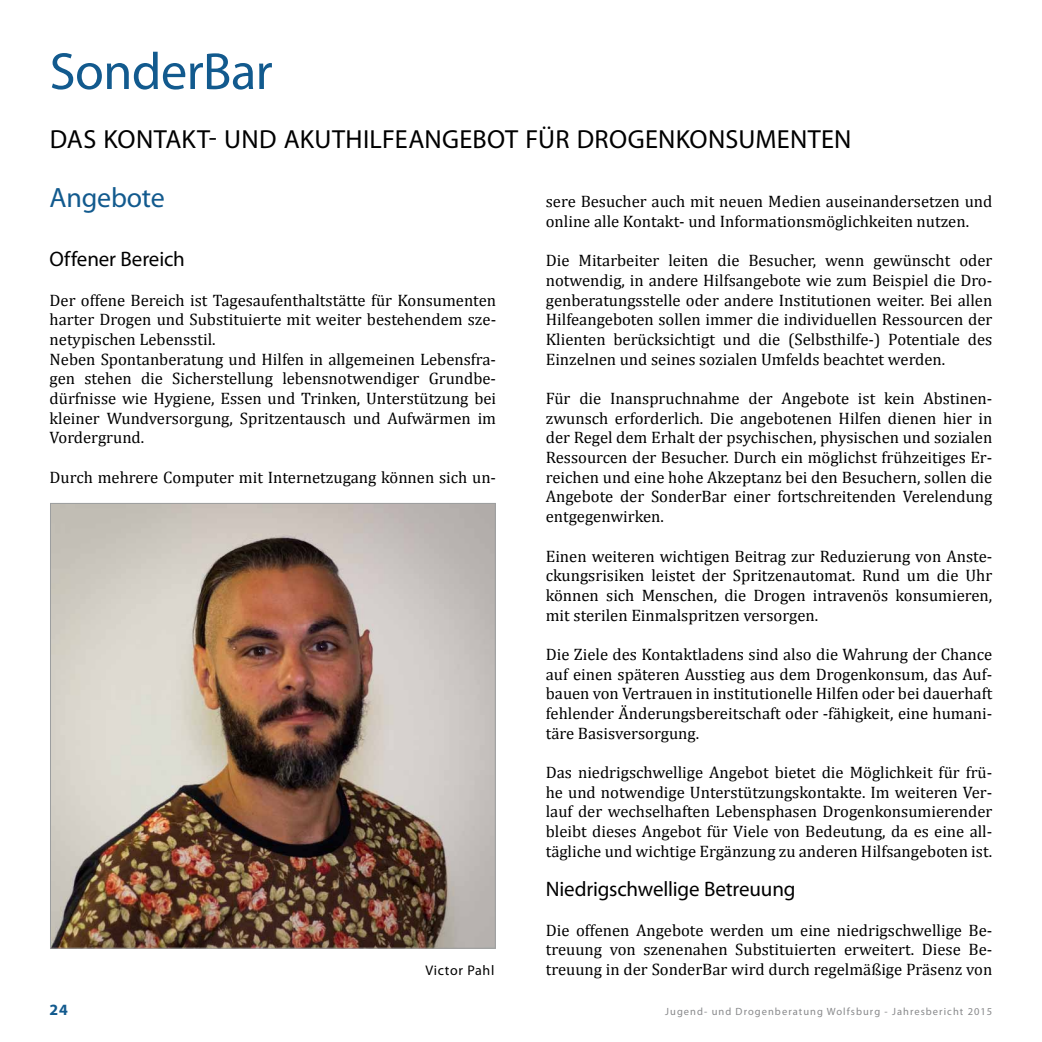
<style>
.page{position:relative;width:1042px;height:1042px;background:#fff}
.page>*{position:absolute;margin:0;border:0;box-sizing:border-box;transform-origin:0 0}
.t1{font:52.5px "Myriad Pro";letter-spacing:-.01em;color:#125a8e}
.t2{font:28px "Myriad Pro";letter-spacing:-.01em;color:#125a8e}
.t3{font:26.25px "Myriad Pro";letter-spacing:.015em;color:#000}
.t4{font:21px "Myriad Pro";letter-spacing:-.005em;color:#000}
.t5{font:16.62px/19.6px "Cambria";color:#000;text-align:justify}
.t6{font:700 15.75px "Myriad Pro";color:#125a8e}
.t7{font:14px "Myriad Pro";letter-spacing:.05em;color:#000}
.t8{font:10.5px "Myriad Pro";letter-spacing:.1em;color:#87888a}
</style>
<div class="page">
<img style="left:52px;top:505px;width:442px;height:441px">
<h1 class="t1" style="left:50px;top:39px;width:225px">SonderBar</h1>
<h3 class="t3" style="left:50px;top:123px;width:310px">Das Kontakt- und Akuthilfea</h3>
<h3 class="t3" style="left:424px;top:123px;width:318px">ngebot für Drogenkonsume</h3>
<h3 class="t3" style="left:790px;top:123px;width:63px">nten</h3>
<h2 class="t2" style="left:50px;top:180px;width:117px">Angebote</h2>
<p class="t4" style="left:50px;top:246px;width:137px">Offener Bereich</p>
<p class="t5" style="left:50px;top:290px;width:448px;text-align:left">Der offene Bereich ist Tagesaufenthaltstätte für Konsumenten harter Drogen und Substituierte mit weiter bestehendem sze&shy;netypischen Lebensstil.<br>Neben Spontanberatung und Hilfen in allgemeinen Lebensfra&shy;gen stehen die Sicherstellung lebensnotwendiger Grundbe&shy;dürfnisse wie Hygiene, Essen und Trinken, Unterstützung bei kleiner Wundversorgung, Spritzentausch und Aufwärmen im Vordergrund.</p>
<p class="t5" style="left:50px;top:467px;width:448px">Durch mehrere Computer mit Internetzugang können sich un-</p>
<p class="t7" style="left:425px;top:962px;width:71px">Victor Pahl</p>
<p class="t5" style="left:546px;top:192px;width:448px">sere Besucher auch mit neuen Medien auseinandersetzen und online alle Kontakt- und Informationsmöglichkeiten nutzen.</p>
<p class="t5" style="left:546px;top:251px;width:448px">Die Mitarbeiter leiten die Besucher, wenn gewünscht oder notwendig, in andere Hilfsangebote wie zum Beispiel die Dro&shy;genberatungsstelle oder andere Institutionen weiter. Bei allen Hilfeangeboten sollen immer die individuellen Ressourcen der Klienten berücksichtigt und die (Selbsthilfe-) Potentiale des Einzelnen und seines sozialen Umfelds beachtet werden.</p>
<p class="t5" style="left:546px;top:388px;width:448px">Für die Inanspruchnahme der Angebote ist kein Abstinen&shy;zwunsch erforderlich. Die angebotenen Hilfen dienen hier in der Regel dem Erhalt der psychischen, physischen und sozialen Ressourcen der Besucher. Durch ein möglichst frühzeitiges Er&shy;reichen und eine hohe Akzeptanz bei den Besuchern, sollen die Angebote der SonderBar einer fortschreitenden Verelendung entgegenwirken.</p>
<p class="t5" style="left:546px;top:546px;width:448px">Einen weiteren wichtigen Beitrag zur Reduzierung von Anste&shy;ckungsrisiken leistet der Spritzenautomat. Rund um die Uhr können sich Menschen, die Drogen intravenös konsumieren, mit sterilen Einmalspritzen versorgen.</p>
<p class="t5" style="left:546px;top:644px;width:448px">Die Ziele des Kontaktladens sind also die Wahrung der Chance auf einen späteren Ausstieg aus dem Drogenkonsum, das Auf&shy;bauen von Vertrauen in institutionelle Hilfen oder bei dauerhaft fehlender Änderungsbereitschaft oder -fähigkeit, eine humani&shy;täre Basisversorgung.</p>
<p class="t5" style="left:546px;top:762px;width:448px">Das niedrigschwellige Angebot bietet die Möglichkeit für frü&shy;he und notwendige Unterstützungskontakte. Im weiteren Ver&shy;lauf der wechselhaften Lebensphasen Drogenkonsumierender bleibt dieses Angebot für Viele von Bedeutung, da es eine all&shy;tägliche und wichtige Ergänzung zu anderen Hilfsangeboten ist.</p>
<p class="t4" style="left:546px;top:876px;width:251px">Niedrigschwellige Betreuung</p>
<p class="t5" style="left:546px;top:920px;width:448px">Die offenen Angebote werden um eine niedrigschwellige Be&shy;treuung von szenenahen Substituierten erweitert. Diese Be&shy;treuung in der SonderBar wird durch regelmäßige Präsenz von</p>
<p class="t6" style="left:50px;top:999px;width:20px">24</p>
<p class="t8" style="left:665px;top:1004px;width:329px">Jugend- und Drogenberatung Wolfsburg - Jahresbericht 2015</p>
</div>
